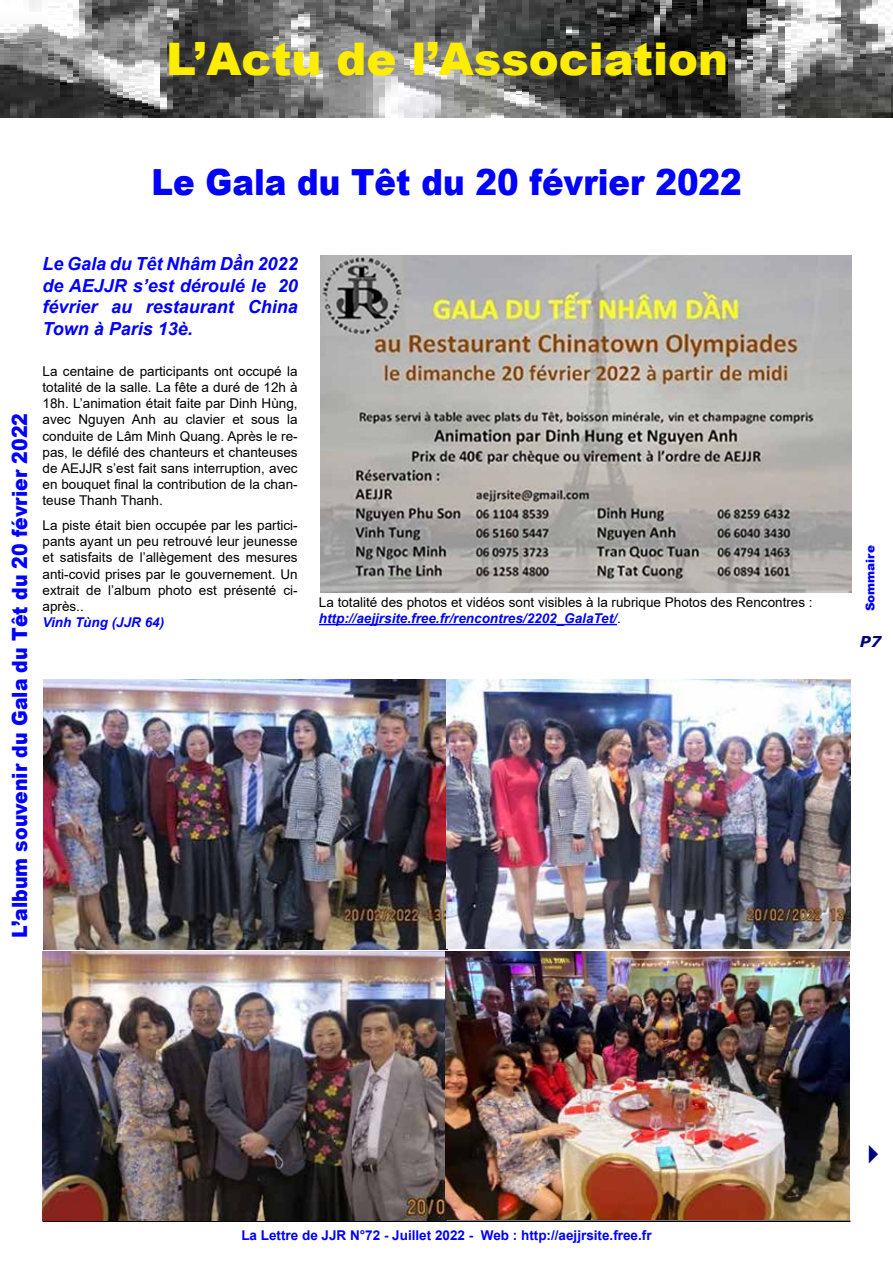
<style>
.page{position:relative;width:893px;height:1263px;background:#fff}
.page>*{position:absolute;margin:0;border:0;box-sizing:border-box;transform-origin:0 0}
.t1{font:900 45px "Arial";color:#ffed00}
.t2{font:900 36px "Arial";color:#00f;scale:.9 1}
.t3{font:900 21px "Arial";color:#00f;scale:.9 1}
.t4{font:italic 700 18px/21.6px "Arial";color:#00f;text-align:justify}
.t5{font:italic 700 15px "Verdana";color:#000080}
.t6{font:13.5px/16.2px "Arial";color:#000;text-align:justify}
.t7{font:700 13.5px "Arial";color:#00f}
.t8{font:italic 700 13.5px "Arial";color:#00f}
.t9{font:900 12px "Arial";color:#00f}
.s1{font-weight:700;font-style:italic;color:#00f}
</style>
<div class="page">
<hr style="left:43px;top:1220px;width:807px;height:2px;background:#000">
<img style="left:1px;top:0;width:892px;height:118px">
<img style="left:320px;top:255px;width:532px;height:337px">
<hr style="left:319px;top:624px;width:298px;height:1px;background:#00f">
<img style="left:43px;top:951px;width:404px;height:270px">
<img style="left:446px;top:951px;width:404px;height:268px">
<img style="left:44px;top:679px;width:807px;height:270px">
<h1 class="t1" style="left:166px;top:26px;width:564px">L’Actu de l’Association</h1>
<h2 class="t2" style="left:151px;top:156px;width:658px">Le Gala du Têt du 20 février 2022</h2>
<h3 class="t3" style="left:4px;top:938px;width:584px;rotate:-90deg">L’album souvenir du Gala du Têt du 20 février 2022</h3>
<h3 class="t4" style="left:43px;top:253px;width:257px">Le Gala du Têt Nhâm Dần 2022 de AEJJR s’est déroulé le 20 février au restaurant China Town à Paris 13è.</h3>
<p class="t6" style="left:43px;top:363px;width:257px">La centaine de participants ont occupé la totalité de la salle. La fête a duré de 12h à 18h. L’animation était faite par Dinh Hùng, avec Nguyen Anh au clavier et sous la conduite de Lâm Minh Quang. Après le re&shy;pas, le défilé des chanteurs et chanteuses de AEJJR s’est fait sans interruption, avec en bouquet final la contribution de la chan&shy;teuse Thanh Thanh.</p>
<p class="t6" style="left:43px;top:517px;width:257px">La piste était bien occupée par les partici&shy;pants ayant un peu retrouvé leur jeunesse et satisfaits de l’allègement des mesures anti-covid prises par le gouvernement. Un extrait de l’album photo est présenté ci&shy;après..</p>
<p class="t8" style="left:43px;top:613px;width:123px">Vinh Tùng (JJR 64)</p>
<p class="t6" style="left:319px;top:594px;width:495px">La totalité des photos et vidéos sont visibles à la rubrique Photos des Rencontres : <span class="s1">http://aejjrsite.free.fr/rencontres/2202_GalaTet/</span>.</p>
<p class="t9" style="left:861px;top:611px;width:68px;rotate:-90deg">Sommaire</p>
<p class="t5" style="left:860px;top:631px;width:23px">P7</p>
<p class="t7" style="left:241px;top:1226px;width:412px">La Lettre de JJR N°72 - Juillet 2022 - Web : http://aejjrsite.free.fr</p>
</div>
